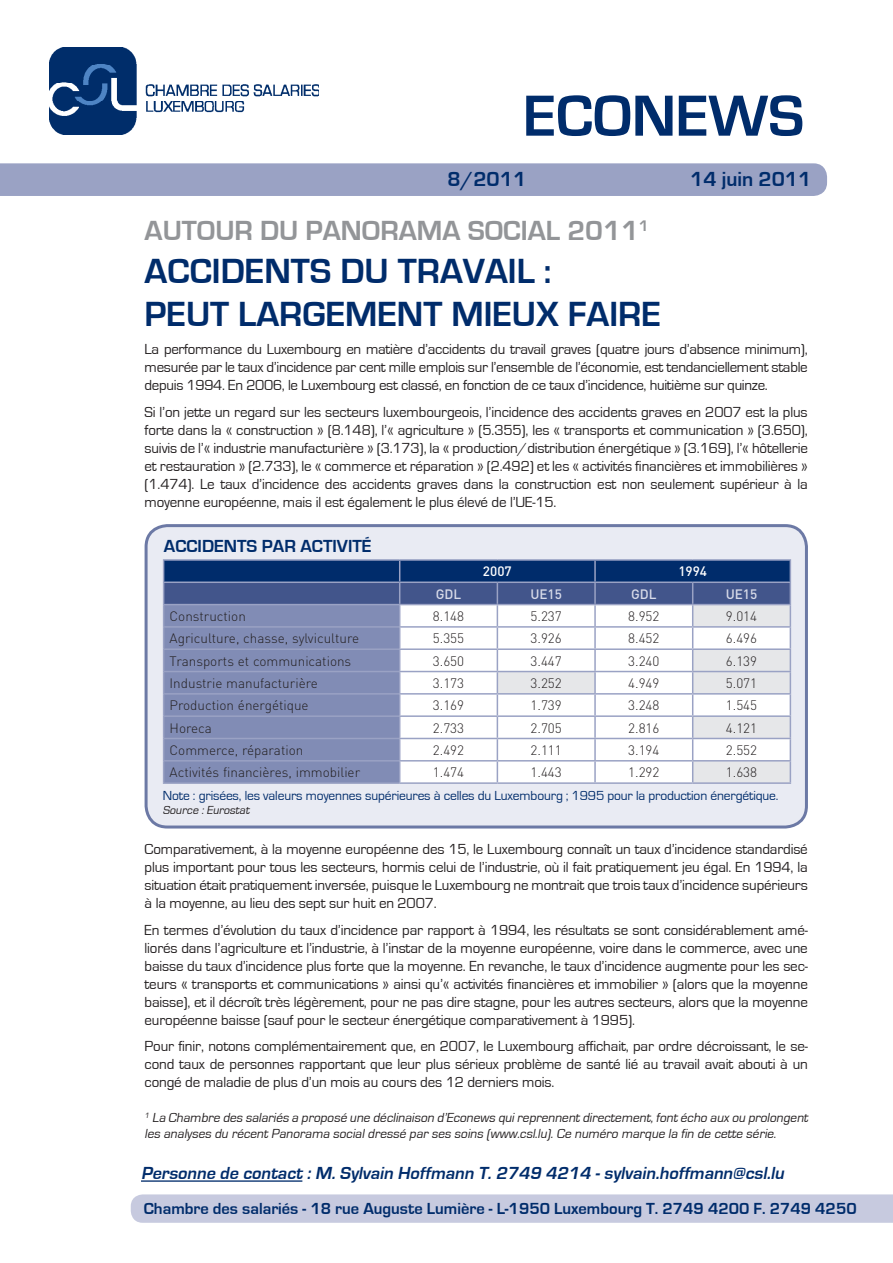
<style>
.page{position:relative;width:893px;height:1263px;background:#fff}
.page>*{position:absolute;margin:0;border:0;box-sizing:border-box;transform-origin:0 0}
.t1{font:700 60px "Eurostile";color:#002c6b}
.t2{font:700 36px/43.2px "Eurostile";color:#002c6b}
.t3{font:700 28.5px "Eurostile";color:#939598}
.t4{font:700 21px "Eurostile";color:#002c6b}
.t5{font:italic 700 18px "Eurostile";color:#002c6b}
.t6{font:700 18px "Eurostile";color:#002c6b}
.t7{font:700 16.5px "Eurostile";color:#002c6b}
.t8{font:15px/18px "Eurostile";letter-spacing:-.01em;color:#231f20;text-align:justify}
.t9{font:300 13.5px "DIN Pro";color:#231f20}
.t10{font:italic 13.5px/16.2px "Eurostile";color:#231f20}
.t11{font:13.5px "Eurostile";letter-spacing:-.01em;color:#002c6b}
.t12{font:500 13.5px "DIN Pro";color:#d8dbe9}
.t13{font:500 13.5px "DIN Pro";color:#fff}
.t14{font:italic 12px "Eurostile";color:#231f20}
</style>
<div class="page">
<img style="left:49px;top:48px;width:270px;height:87px">
<div style="left:0;top:163px;width:827px;height:33px;background:#9aa2c4"></div>
<svg style="left:131px;top:1194px;width:762px;height:29px;background:#c8cbdf"></svg>
<div style="left:146px;top:526px;width:660px;height:301px;background:#e9ebf3;border-radius:21px"></div>
<div style="left:145px;top:524px;width:663px;height:304px;border:3px solid #6c79a5;border-radius:21px"></div>
<hr style="left:163px;top:782px;width:237px;height:2px;background:#9aa2c4">
<hr style="left:595px;top:782px;width:98px;height:2px;background:#9aa2c4">
<hr style="left:693px;top:782px;width:98px;height:2px;background:#9aa2c4">
<hr style="left:163px;top:559px;width:237px;height:2px;background:#9aa2c4">
<hr style="left:400px;top:559px;width:97px;height:2px;background:#9aa2c4">
<hr style="left:497px;top:559px;width:98px;height:2px;background:#9aa2c4">
<hr style="left:595px;top:559px;width:98px;height:2px;background:#9aa2c4">
<hr style="left:693px;top:559px;width:98px;height:2px;background:#9aa2c4">
<svg style="left:163px;top:560px;width:628px;height:223px;background:#a8b2cb"></svg>
<hr style="left:594px;top:761px;width:2px;height:21px;background:#9aa2c4">
<hr style="left:400px;top:782px;width:97px;height:2px;background:#9aa2c4">
<hr style="left:497px;top:782px;width:98px;height:2px;background:#9aa2c4">
<hr style="left:141px;top:1180px;width:161px;height:2px;background:#002c6b">
<h1 class="t1" style="left:523px;top:83px;width:282px">ECONEWS</h1>
<h3 class="t4" style="left:447px;top:167px;width:80px">8/2011</h3>
<h3 class="t4" style="left:690px;top:167px;width:123px">14 juin 2011</h3>
<h3 class="t3" style="left:145px;top:215px;width:506px">AUTOUR DU PANORAMA SOCIAL 2011<sup>1</sup></h3>
<h2 class="t2" style="left:145px;top:250px;width:518px">ACCIDENTS DU TRAVAIL :<br>PEUT LARGEMENT MIEUX FAIRE</h2>
<p class="t8" style="left:145px;top:341px;width:665px">La performance du Luxembourg en matière d’accidents du travail graves (quatre jours d’absence minimum), mesurée par le taux d’incidence par cent mille emplois sur l’ensemble de l’économie, est tendanciellement stable depuis 1994. En 2006, le Luxembourg est classé, en fonction de ce taux d’incidence, huitième sur quinze.</p>
<p class="t8" style="left:145px;top:403px;width:665px">Si l’on jette un regard sur les secteurs luxembourgeois, l’incidence des accidents graves en 2007 est la plus forte dans la « construction » (8.148), l’« agriculture » (5.355), les « transports et communication » (3.650), suivis de l’« industrie manufacturière » (3.173), la « production/distribution énergétique » (3.169), l’« hôtellerie et restauration » (2.733), le « commerce et réparation » (2.492) et les « activités financières et immobilières » (1.474). Le taux d’incidence des accidents graves dans la construction est non seulement supérieur à la moyenne européenne, mais il est également le plus élevé de l’UE-15.</p>
<p class="t6" style="left:164px;top:536px;width:209px">ACCIDENTS PAR ACTIVITÉ</p>
<p class="t13" style="left:483px;top:562px;width:30px">2007</p>
<p class="t13" style="left:678px;top:562px;width:30px">1994</p>
<p class="t12" style="left:436px;top:584px;width:27px">GDL</p>
<p class="t12" style="left:530px;top:584px;width:33px">UE15</p>
<p class="t12" style="left:631px;top:584px;width:27px">GDL</p>
<p class="t12" style="left:726px;top:584px;width:33px">UE15</p>
<p class="t9" style="left:170px;top:607px;width:78px">Construction</p>
<p class="t9" style="left:433px;top:607px;width:33px">8.148</p>
<p class="t9" style="left:530px;top:607px;width:33px">5.237</p>
<p class="t9" style="left:628px;top:607px;width:33px">8.952</p>
<p class="t9" style="left:726px;top:607px;width:33px">9.014</p>
<p class="t9" style="left:170px;top:629px;width:191px">Agriculture, chasse, sylviculture</p>
<p class="t9" style="left:433px;top:629px;width:33px">5.355</p>
<p class="t9" style="left:530px;top:629px;width:33px">3.926</p>
<p class="t9" style="left:628px;top:629px;width:33px">8.452</p>
<p class="t9" style="left:726px;top:629px;width:33px">6.496</p>
<p class="t9" style="left:170px;top:651px;width:183px">Transports et communications</p>
<p class="t9" style="left:433px;top:651px;width:33px">3.650</p>
<p class="t9" style="left:530px;top:651px;width:33px">3.447</p>
<p class="t9" style="left:628px;top:651px;width:33px">3.240</p>
<p class="t9" style="left:726px;top:651px;width:33px">6.139</p>
<p class="t9" style="left:170px;top:674px;width:150px">Industrie manufacturière</p>
<p class="t9" style="left:433px;top:674px;width:33px">3.173</p>
<p class="t9" style="left:530px;top:674px;width:33px">3.252</p>
<p class="t9" style="left:628px;top:674px;width:33px">4.949</p>
<p class="t9" style="left:726px;top:674px;width:33px">5.071</p>
<p class="t9" style="left:170px;top:696px;width:141px">Production énergétique</p>
<p class="t9" style="left:433px;top:696px;width:33px">3.169</p>
<p class="t9" style="left:530px;top:696px;width:33px">1.739</p>
<p class="t9" style="left:628px;top:696px;width:33px">3.248</p>
<p class="t9" style="left:726px;top:696px;width:33px">1.545</p>
<p class="t9" style="left:170px;top:718px;width:44px">Horeca</p>
<p class="t9" style="left:433px;top:718px;width:33px">2.733</p>
<p class="t9" style="left:530px;top:718px;width:33px">2.705</p>
<p class="t9" style="left:628px;top:718px;width:33px">2.816</p>
<p class="t9" style="left:726px;top:718px;width:33px">4.121</p>
<p class="t9" style="left:170px;top:741px;width:135px">Commerce, réparation</p>
<p class="t9" style="left:433px;top:741px;width:33px">2.492</p>
<p class="t9" style="left:530px;top:741px;width:33px">2.111</p>
<p class="t9" style="left:628px;top:741px;width:33px">3.194</p>
<p class="t9" style="left:726px;top:741px;width:33px">2.552</p>
<p class="t9" style="left:170px;top:763px;width:192px">Activités financières, immobilier</p>
<p class="t9" style="left:433px;top:763px;width:33px">1.474</p>
<p class="t9" style="left:530px;top:763px;width:33px">1.443</p>
<p class="t9" style="left:628px;top:763px;width:33px">1.292</p>
<p class="t9" style="left:726px;top:763px;width:33px">1.638</p>
<p class="t11" style="left:163px;top:788px;width:617px">Note : grisées, les valeurs moyennes supérieures à celles du Luxembourg ; 1995 pour la production énergétique.</p>
<p class="t14" style="left:163px;top:804px;width:90px">Source :Eurostat</p>
<p class="t8" style="left:145px;top:840px;width:665px">Comparativement, à la moyenne européenne des 15, le Luxembourg connaît un taux d’incidence standardisé plus important pour tous les secteurs, hormis celui de l’industrie, où il fait pratiquement jeu égal. En 1994, la situation était pratiquement inversée, puisque le Luxembourg ne montrait que trois taux d’incidence supérieurs à la moyenne, au lieu des sept sur huit en 2007.</p>
<p class="t8" style="left:145px;top:921px;width:665px">En termes d’évolution du taux d’incidence par rapport à 1994, les résultats se sont considérablement amé&shy;liorés dans l’agriculture et l’industrie, à l’instar de la moyenne européenne, voire dans le commerce, avec une baisse du taux d’incidence plus forte que la moyenne. En revanche, le taux d’incidence augmente pour les sec&shy;teurs « transports et communications » ainsi qu’« activités financières et immobilier » (alors que la moyenne baisse), et il décroît très légèrement, pour ne pas dire stagne, pour les autres secteurs, alors que la moyenne européenne baisse (sauf pour le secteur énergétique comparativement à 1995).</p>
<p class="t8" style="left:145px;top:1037px;width:665px">Pour finir, notons complémentairement que, en 2007, le Luxembourg affichait, par ordre décroissant, le se&shy;cond taux de personnes rapportant que leur plus sérieux problème de santé lié au travail avait abouti à un congé de maladie de plus d’un mois au cours des 12 derniers mois.</p>
<p class="t10" style="left:145px;top:1110px;width:667px"><sup>1</sup> La Chambre des salariés a proposé une déclinaison d’Econews quireprennentdirectement,fontécho aux ou prolongent les analyses du récentPanorama socialdressé par ses soins (www.csl.lu).Ce numéro marque la fin de cette série.</p>
<p class="t5" style="left:141px;top:1163px;width:648px">Personne de contact :M.Sylvain Hoffmann T.2749 4214 -sylvain.hoffmann@csl.lu</p>
<p class="t7" style="left:144px;top:1199px;width:714px">Chambre des salariés - 18 rue Auguste Lumière - L-1950 Luxembourg T. 2749 4200 F. 2749 4250</p>
</div>
